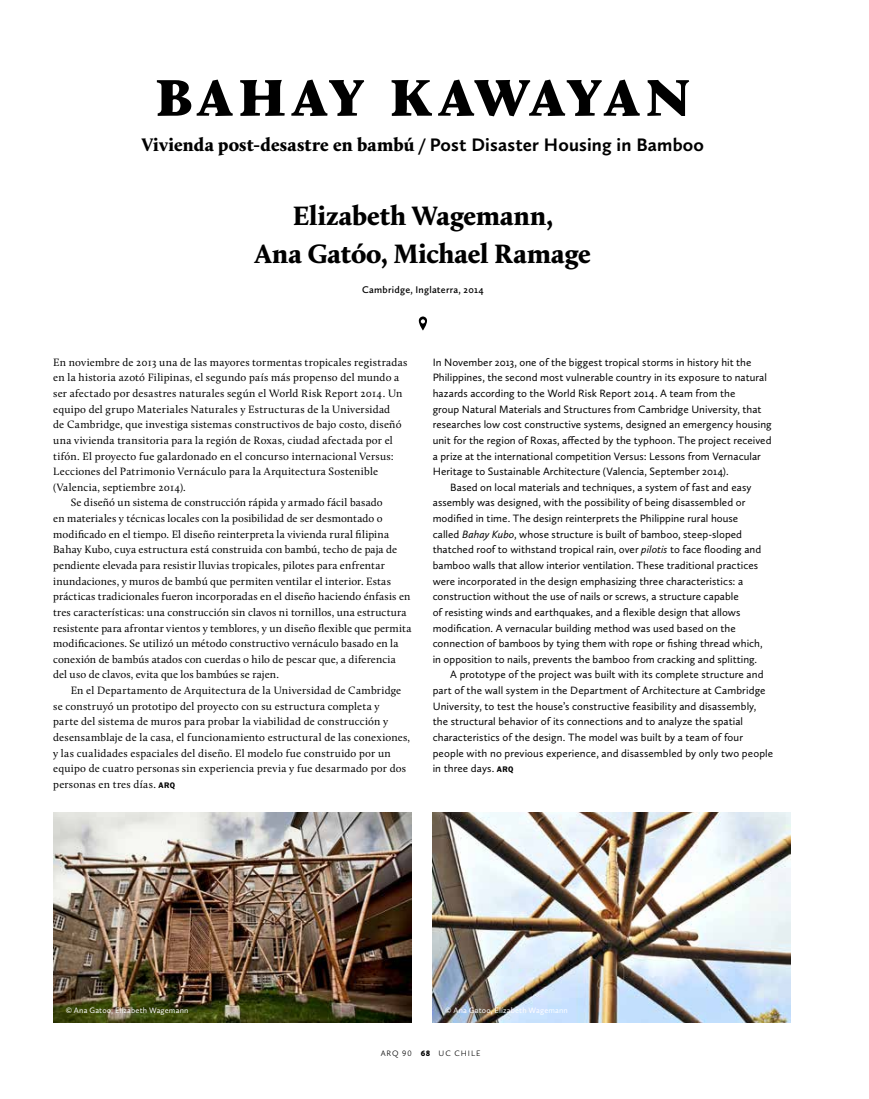
<style>
.page{position:relative;width:869px;height:1099px;background:#fff}
.page>*{position:absolute;margin:0;border:0;box-sizing:border-box;transform-origin:0 0}
.t1{font:900 72.5px "Calluna";letter-spacing:.05em;color:#000}
.t2{font:900 27.5px/37.5px "Calluna";color:#000;text-align:center}
.t3{font:900 18.75px "Calluna";letter-spacing:.03em;color:#000}
.t4{font:11px "Calluna";letter-spacing:.025em;color:#000}
.t5{font:11px "Calluna Sans";color:#000}
.t6{font:600 10px "Calluna Sans";letter-spacing:.025em;color:#000}
.t7{font:8.12px "Calluna Sans";letter-spacing:.015em;color:#fff}
.t8{font:300 8.12px "Calluna Sans";letter-spacing:.12em;color:#000}
.s1{font-family:"Calluna Sans";font-weight:700}
.s2{font-family:"ITC Franklin Gothic Std";font-weight:600;font-size:8.12px}
.s3{font-style:italic}
.s4{font-weight:900}
</style>
<div class="page">
<img style="left:53px;top:812px;width:358px;height:210px">
<svg style="left:418px;top:316px;width:9px;height:14px"></svg>
<img style="left:432px;top:812px;width:358px;height:210px">
<h1 class="t1" style="left:155px;top:46px;width:537px">Bahay Kawayan</h1>
<h3 class="t3" style="left:142px;top:133px;width:563px">Vivienda post-desastre en bambú / <span class="s1">Post Disaster Housing in Bamboo</span></h3>
<h2 class="t2" style="left:255px;top:197px;width:337px">Elizabeth Wagemann,<br>Ana Gatóo, Michael Ramage</h2>
<p class="t6" style="left:362px;top:283px;width:123px">Cambridge, Inglaterra, 2014</p>
<p class="t4" style="left:53px;top:355px;width:355px">En noviembre de 2013 una de las mayores tormentas tropicales registradas</p>
<p class="t4" style="left:53px;top:371px;width:347px">en la historia azotó Filipinas, el segundo país más propenso del mundo a</p>
<p class="t4" style="left:53px;top:387px;width:350px">ser afectado por desastres naturales según el World Risk Report 2014. Un</p>
<p class="t4" style="left:53px;top:402px;width:338px">equipo del grupo Materiales Naturales y Estructuras de la Universidad</p>
<p class="t4" style="left:53px;top:418px;width:349px">de Cambridge, que investiga sistemas constructivos de bajo costo, diseñó</p>
<p class="t4" style="left:53px;top:433px;width:341px">una vivienda transitoria para la región de Roxas, ciudad afectada por el</p>
<p class="t4" style="left:53px;top:449px;width:342px">tifón. El proyecto fue galardonado en el concurso internacional Versus:</p>
<p class="t4" style="left:53px;top:465px;width:326px">Lecciones del Patrimonio Vernáculo para la Arquitectura Sostenible</p>
<p class="t4" style="left:53px;top:480px;width:134px">(Valencia, septiembre 2014).</p>
<p class="t4" style="left:71px;top:496px;width:313px">Se diseñó un sistema de construcción rápida y armado fácil basado</p>
<p class="t4" style="left:53px;top:512px;width:331px">en materiales y técnicas locales con la posibilidad de ser desmontado o</p>
<p class="t4" style="left:53px;top:527px;width:337px">modificado en el tiempo. El diseño reinterpreta la vivienda rural filipina</p>
<p class="t4" style="left:53px;top:543px;width:345px">Bahay Kubo, cuya estructura está construida con bambú, techo de paja de</p>
<p class="t4" style="left:53px;top:558px;width:333px">pendiente elevada para resistir lluvias tropicales, pilotes para enfrentar</p>
<p class="t4" style="left:53px;top:574px;width:339px">inundaciones, y muros de bambú que permiten ventilar el interior. Estas</p>
<p class="t4" style="left:53px;top:590px;width:358px">prácticas tradicionales fueron incorporadas en el diseño haciendo énfasis en</p>
<p class="t4" style="left:53px;top:605px;width:355px">tres características: una construcción sin clavos ni tornillos, una estructura</p>
<p class="t4" style="left:53px;top:621px;width:359px">resistente para afrontar vientos y temblores, y un diseño flexible que permita</p>
<p class="t4" style="left:53px;top:636px;width:346px">modificaciones. Se utilizó un método constructivo vernáculo basado en la</p>
<p class="t4" style="left:53px;top:652px;width:344px">conexión de bambús atados con cuerdas o hilo de pescar que, a diferencia</p>
<p class="t4" style="left:53px;top:668px;width:227px">del uso de clavos, evita que los bambúes se rajen.</p>
<p class="t4" style="left:71px;top:683px;width:332px">En el Departamento de Arquitectura de la Universidad de Cambridge</p>
<p class="t4" style="left:53px;top:699px;width:328px">se construyó un prototipo del proyecto con su estructura completa y</p>
<p class="t4" style="left:53px;top:715px;width:336px">parte del sistema de muros para probar la viabilidad de construcción y</p>
<p class="t4" style="left:53px;top:730px;width:358px">desensamblaje de la casa, el funcionamiento estructural de las conexiones,</p>
<p class="t4" style="left:53px;top:746px;width:339px">y las cualidades espaciales del diseño. El modelo fue construido por un</p>
<p class="t4" style="left:53px;top:761px;width:354px">equipo de cuatro personas sin experiencia previa y fue desarmado por dos</p>
<p class="t4" style="left:53px;top:777px;width:123px">personas en tres días. <span class="s2">ARQ</span></p>
<p class="t5" style="left:432px;top:355px;width:320px">In November 2013, one of the biggest tropical storms in history hit the</p>
<p class="t5" style="left:432px;top:371px;width:335px">Philippines, the second most vulnerable country in its exposure to natural</p>
<p class="t5" style="left:432px;top:387px;width:304px">hazards according to the World Risk Report 2014. A team from the</p>
<p class="t5" style="left:432px;top:402px;width:330px">group Natural Materials and Structures from Cambridge University, that</p>
<p class="t5" style="left:432px;top:418px;width:340px">researches low cost constructive systems, designed an emergency housing</p>
<p class="t5" style="left:432px;top:433px;width:340px">unit for the region of Roxas, affected by the typhoon. The project received</p>
<p class="t5" style="left:432px;top:449px;width:329px">a prize at the international competition Versus: Lessons from Vernacular</p>
<p class="t5" style="left:432px;top:465px;width:297px">Heritage to Sustainable Architecture (Valencia, September 2014).</p>
<p class="t5" style="left:450px;top:480px;width:303px">Based on local materials and techniques, a system of fast and easy</p>
<p class="t5" style="left:432px;top:496px;width:314px">assembly was designed, with the possibility of being disassembled or</p>
<p class="t5" style="left:432px;top:512px;width:307px">modified in time. The design reinterprets the Philippine rural house</p>
<p class="t5" style="left:432px;top:527px;width:311px">called <span class="s3">Bahay Kubo</span>, whose structure is built of bamboo, steep-sloped</p>
<p class="t5" style="left:432px;top:543px;width:330px">thatched roof to withstand tropical rain, over <span class="s3">pilotis</span> to face flooding and</p>
<p class="t5" style="left:432px;top:558px;width:327px">bamboo walls that allow interior ventilation. These traditional practices</p>
<p class="t5" style="left:432px;top:574px;width:312px">were incorporated in the design emphasizing three characteristics: a</p>
<p class="t5" style="left:432px;top:590px;width:307px">construction without the use of nails or screws, a structure capable</p>
<p class="t5" style="left:432px;top:605px;width:309px">of resisting winds and earthquakes, and a flexible design that allows</p>
<p class="t5" style="left:432px;top:621px;width:304px">modification. A vernacular building method was used based on the</p>
<p class="t5" style="left:432px;top:636px;width:331px">connection of bamboos by tying them with rope or fishing thread which,</p>
<p class="t5" style="left:432px;top:652px;width:326px">in opposition to nails, prevents the bamboo from cracking and splitting.</p>
<p class="t5" style="left:450px;top:668px;width:315px">A prototype of the project was built with its complete structure and</p>
<p class="t5" style="left:432px;top:683px;width:334px">part of the wall system in the Department of Architecture at Cambridge</p>
<p class="t5" style="left:432px;top:699px;width:325px">University, to test the house’s constructive feasibility and disassembly,</p>
<p class="t5" style="left:432px;top:715px;width:312px">the structural behavior of its connections and to analyze the spatial</p>
<p class="t5" style="left:432px;top:730px;width:312px">characteristics of the design. The model was built by a team of four</p>
<p class="t5" style="left:432px;top:746px;width:342px">people with no previous experience, and disassembled by only two people</p>
<p class="t5" style="left:432px;top:761px;width:82px">in three days. <span class="s2">ARQ</span></p>
<p class="t7" style="left:66px;top:1005px;width:124px">© Ana Gatoo, Elízabeth Wagemann</p>
<p class="t7" style="left:445px;top:1005px;width:124px">© Ana Gatoo, Elízabeth Wagemann</p>
<p class="t8" style="left:380px;top:1048px;width:101px">ARQ 90 <span class="s4">68</span> UC CHILE</p>
</div>
